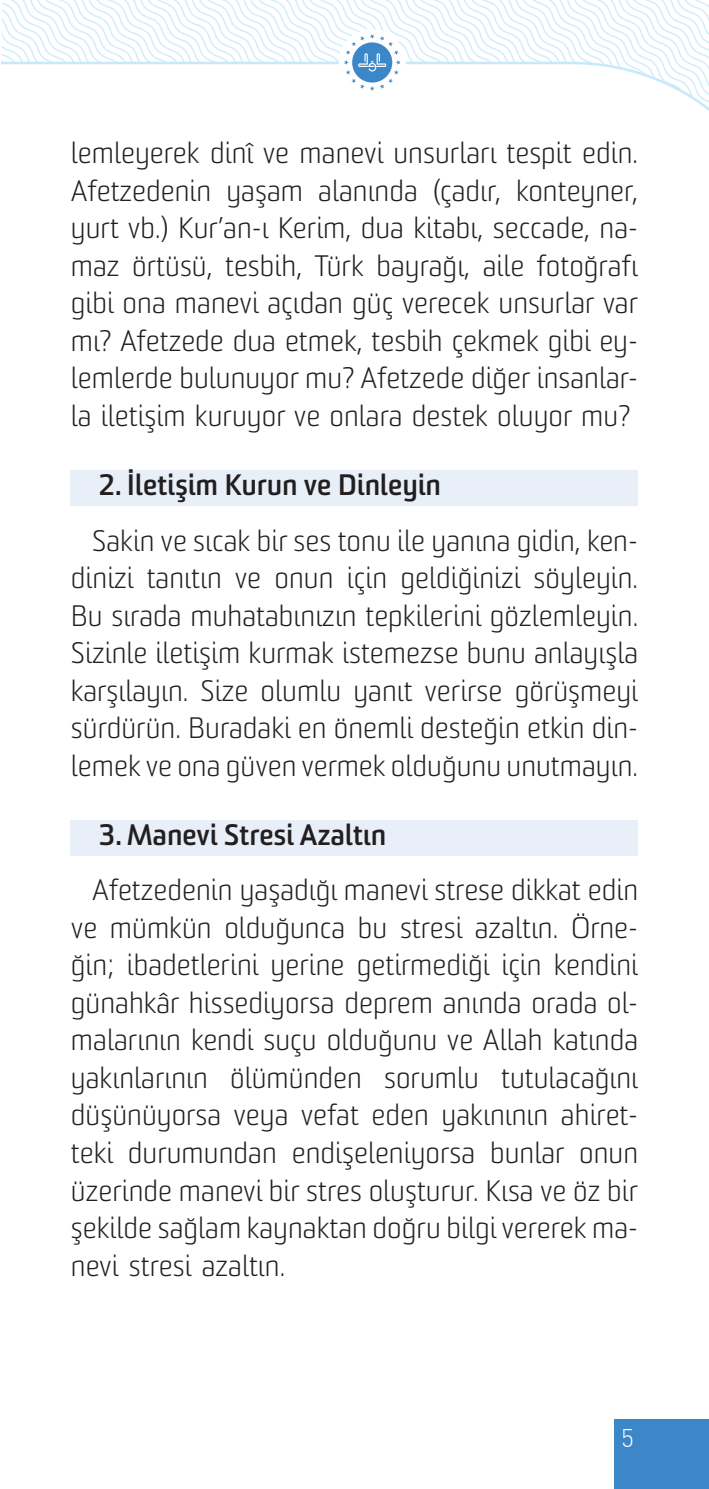
<style>
.page{position:relative;width:709px;height:1489px;background:#fff}
.page>*{position:absolute;margin:0;border:0;box-sizing:border-box;transform-origin:0 0}
.t1{font:300 28.75px/37.5px "Sommet";letter-spacing:.005em;color:#231f20;text-align:justify}
.t2{font:700 28.75px "Sommet";letter-spacing:.01em;color:#231f20}
.t3{font:300 25px "DI Nbek";color:#fff}
</style>
<div class="page">
<svg style="left:2px;top:0;width:707px;height:111px"></svg>
<div style="left:614px;top:1419px;width:95px;height:69px;background:#3b87c7"></div>
<div style="left:339px;top:29px;width:66px;height:67px;background:#fff;border-radius:50%"></div>
<svg style="left:344px;top:34px;width:56px;height:57px"></svg>
<div style="left:71px;top:470px;width:567px;height:36px;background:#e9eff8"></div>
<div style="left:71px;top:820px;width:567px;height:36px;background:#e9eff8"></div>
<p class="t1" style="left:71px;top:134px;width:568px">lemleyerek dinî ve manevi unsurları tespit edin.<br>Afetzedenin yaşam alanında (çadır, konteyner, yurt vb.) Kur’an-ı Kerim, dua kitabı, seccade, na&shy;maz örtüsü, tesbih, Türk bayrağı, aile fotoğrafı gibi ona manevi açıdan güç verecek unsurlar var mı? Afetzede dua etmek, tesbih çekmek gibi ey&shy;lemlerde bulunuyor mu? Afetzede diğer insanlar&shy;la iletişim kuruyor ve onlara destek oluyor mu?</p>
<p class="t2" style="left:99px;top:467px;width:343px">2. İletişim Kurun ve Dinleyin</p>
<p class="t1" style="left:71px;top:521px;width:568px;text-indent:21px">Sakin ve sıcak bir ses tonu ile yanına gidin, ken&shy;dinizi tanıtın ve onun için geldiğinizi söyleyin.<br>Bu sırada muhatabınızın tepkilerini gözlemleyin.<br>Sizinle iletişim kurmak istemezse bunu anlayışla karşılayın. Size olumlu yanıt verirse görüşmeyi sürdürün. Buradaki en önemli desteğin etkin din&shy;lemek ve ona güven vermek olduğunu unutmayın.</p>
<p class="t2" style="left:99px;top:817px;width:288px">3. Manevi Stresi Azaltın</p>
<p class="t1" style="left:71px;top:871px;width:568px;text-indent:21px">Afetzedenin yaşadığı manevi strese dikkat edin ve mümkün olduğunca bu stresi azaltın. Örne&shy;ğin; ibadetlerini yerine getirmediği için kendini günahkâr hissediyorsa deprem anında orada ol&shy;malarının kendi suçu olduğunu ve Allah katında yakınlarının ölümünden sorumlu tutulacağını düşünüyorsa veya vefat eden yakınının ahiret&shy;teki durumundan endişeleniyorsa bunlar onun üzerinde manevi bir stres oluşturur. Kısa ve öz bir şekilde sağlam kaynaktan doğru bilgi vererek ma&shy;nevi stresi azaltın.</p>
<p class="t3" style="left:621px;top:1422px;width:14px">5</p>
</div>
